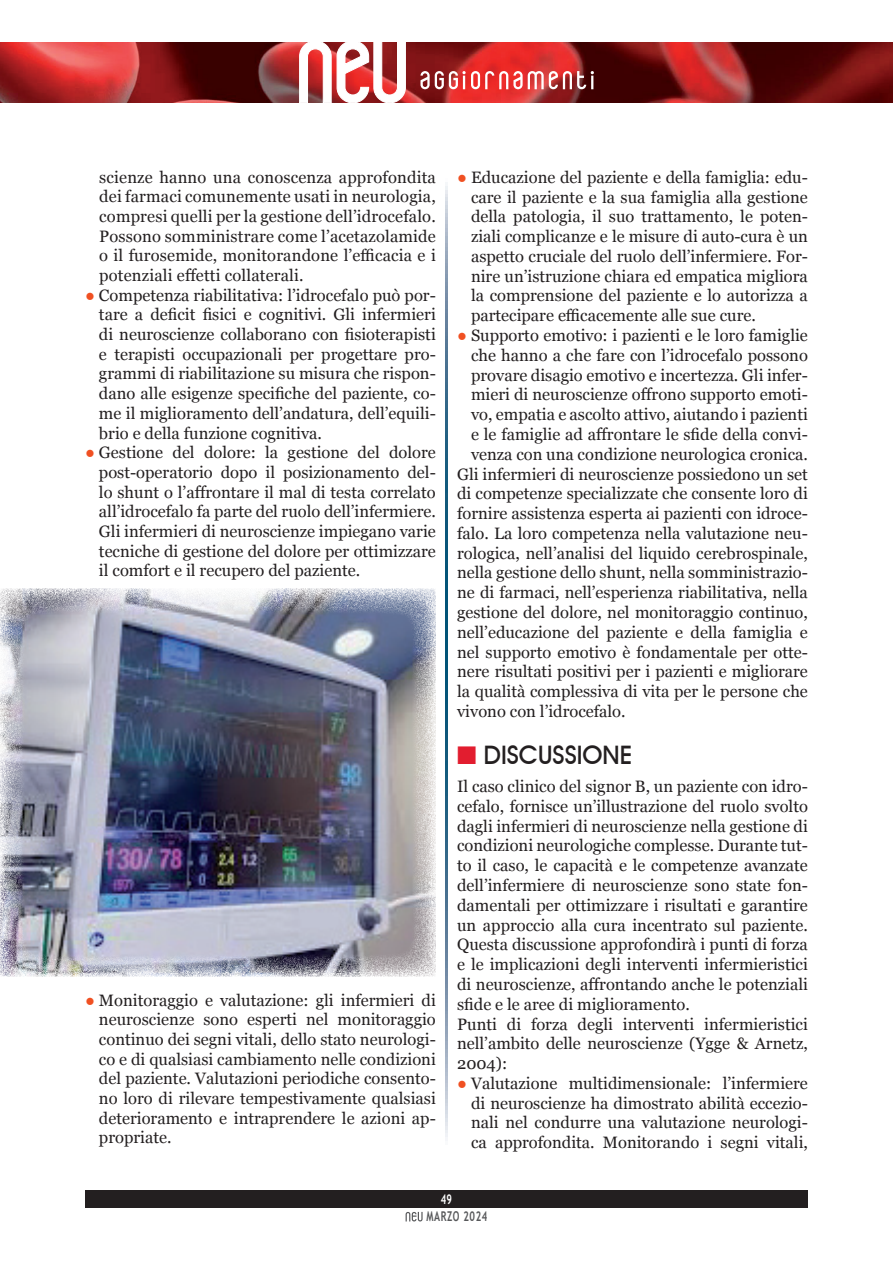
<style>
.page{position:relative;width:893px;height:1263px;background:#fff}
.page>*{position:absolute;margin:0;border:0;box-sizing:border-box;transform-origin:0 0}
.t1{font:500 25.5px "Avant Garde IT Cby BT";color:#231f20}
.t2{font:16.5px/19.6px "Georgia";color:#231f20;text-align:justify}
.t3{font:700 13.5px "Trebuchet MS";letter-spacing:.06em;color:#57585a;scale:.7 1}
.t4{font:700 13.5px "Trebuchet MS";color:#fff;scale:.7 1}
.s1{color:#f05022}
.s2{color:#e21d2f}
</style>
<div class="page">
<img style="left:0;top:43px;width:893px;height:59px">
<svg style="left:420px;top:71px;width:174px;height:18px"></svg>
<svg style="left:299px;top:42px;width:107px;height:61px"></svg>
<div style="left:85px;top:1191px;width:723px;height:17px;background:#231f20"></div>
<svg style="left:406px;top:1212px;width:17px;height:9px"></svg>
<img style="left:0;top:589px;width:436px;height:387px">
<p class="t2" style="left:99px;top:166px;width:338px">scienze hanno una conoscenza approfondita dei farmaci comunemente usati in neurologia, compresi quelli per la gestione dell’idrocefalo.<br>Possono somministrare come l’acetazolamide o il furosemide, monitorandone l’efficacia e i potenziali effetti collaterali.</p>
<p class="t2" style="left:99px;top:284px;width:338px;text-indent:-14px"><span class="s1">●</span> Competenza riabilitativa: l’idrocefalo può por&shy;tare a deficit fisici e cognitivi. Gli infermieri di neuroscienze collaborano con fisioterapisti e terapisti occupazionali per progettare pro&shy;grammi di riabilitazione su misura che rispon&shy;dano alle esigenze specifiche del paziente, co&shy;me il miglioramento dell’andatura, dell’equili&shy;brio e della funzione cognitiva.</p>
<p class="t2" style="left:99px;top:442px;width:338px;text-indent:-14px"><span class="s1">●</span> Gestione del dolore: la gestione del dolore post-operatorio dopo il posizionamento del&shy;lo shunt o l’affrontare il mal di testa correlato all’idrocefalo fa parte del ruolo dell’infermiere.<br>Gli infermieri di neuroscienze impiegano varie tecniche di gestione del dolore per ottimizzare il comfort e il recupero del paziente.</p>
<p class="t2" style="left:99px;top:989px;width:338px;text-indent:-14px"><span class="s1">●</span> Monitoraggio e valutazione: gli infermieri di neuroscienze sono esperti nel monitoraggio continuo dei segni vitali, dello stato neurologi&shy;co e di qualsiasi cambiamento nelle condizioni del paziente. Valutazioni periodiche consento&shy;no loro di rilevare tempestivamente qualsiasi deterioramento e intraprendere le azioni ap&shy;propriate.</p>
<p class="t2" style="left:471px;top:166px;width:338px;text-indent:-14px"><span class="s1">●</span> Educazione del paziente e della famiglia: edu&shy;care il paziente e la sua famiglia alla gestione della patologia, il suo trattamento, le poten&shy;ziali complicanze e le misure di auto-cura è un aspetto cruciale del ruolo dell’infermiere. For&shy;nire un’istruzione chiara ed empatica migliora la comprensione del paziente e lo autorizza a partecipare efficacemente alle sue cure.</p>
<p class="t2" style="left:457px;top:325px;width:352px"><span class="s1">●</span> Supporto emotivo: i pazienti e le loro famiglie</p>
<p class="t2" style="left:471px;top:345px;width:338px">che hanno a che fare con l’idrocefalo possono</p>
<p class="t2" style="left:471px;top:364px;width:338px">provare disagio emotivo e incertezza. Gli infer-</p>
<p class="t2" style="left:471px;top:384px;width:338px">mieri di neuroscienze offrono supporto emoti-</p>
<p class="t2" style="left:471px;top:404px;width:338px">vo, empatia e ascolto attivo, aiutando i pazienti</p>
<p class="t2" style="left:471px;top:424px;width:338px">e le famiglie ad affrontare le sfide della convi-</p>
<p class="t2" style="left:471px;top:444px;width:338px">venza con una condizione neurologica cronica.</p>
<p class="t2" style="left:457px;top:463px;width:352px">Gli infermieri di neuroscienze possiedono un set</p>
<p class="t2" style="left:457px;top:483px;width:352px">di competenze specializzate che consente loro di</p>
<p class="t2" style="left:457px;top:503px;width:352px">fornire assistenza esperta ai pazienti con idroce-</p>
<p class="t2" style="left:457px;top:523px;width:352px">falo. La loro competenza nella valutazione neu-</p>
<p class="t2" style="left:457px;top:542px;width:352px">rologica, nell’analisi del liquido cerebrospinale,</p>
<p class="t2" style="left:457px;top:562px;width:352px">nella gestione dello shunt, nella somministrazio-</p>
<p class="t2" style="left:457px;top:582px;width:352px">ne di farmaci, nell’esperienza riabilitativa, nella</p>
<p class="t2" style="left:457px;top:602px;width:352px">gestione del dolore, nel monitoraggio continuo,</p>
<p class="t2" style="left:457px;top:622px;width:352px">nell’educazione del paziente e della famiglia e</p>
<p class="t2" style="left:457px;top:641px;width:352px">nel supporto emotivo è fondamentale per otte-</p>
<p class="t2" style="left:457px;top:661px;width:352px">nere risultati positivi per i pazienti e migliorare</p>
<p class="t2" style="left:457px;top:681px;width:352px">la qualità complessiva di vita per le persone che</p>
<p class="t2" style="left:457px;top:701px;width:170px">vivono con l’idrocefalo.</p>
<h1 class="t1" style="left:457px;top:739px;width:177px"><span class="s2">■</span> DISCUSSIONE</h1>
<p class="t2" style="left:457px;top:776px;width:352px;text-align:left">Il caso clinico del signor B, un paziente con idro&shy;cefalo, fornisce un’illustrazione del ruolo svolto dagli infermieri di neuroscienze nella gestione di condizioni neurologiche complesse. Durante tut&shy;to il caso, le capacità e le competenze avanzate dell’infermiere di neuroscienze sono state fon&shy;damentali per ottimizzare i risultati e garantire un approccio alla cura incentrato sul paziente.<br>Questa discussione approfondirà i punti di forza e le implicazioni degli interventi infermieristici di neuroscienze, affrontando anche le potenziali sfide e le aree di miglioramento.<br>Punti di forza degli interventi infermieristici nell’ambito delle neuroscienze (Ygge &amp; Arnetz, 2004):</p>
<p class="t2" style="left:471px;top:1072px;width:338px;text-indent:-14px"><span class="s1">●</span> Valutazione multidimensionale: l’infermiere di neuroscienze ha dimostrato abilità eccezio&shy;nali nel condurre una valutazione neurologi&shy;ca approfondita. Monitorando i segni vitali,</p>
<p class="t4" style="left:441px;top:1191px;width:17px">49</p>
<p class="t3" style="left:427px;top:1208px;width:88px">MARZO 2024</p>
</div>
